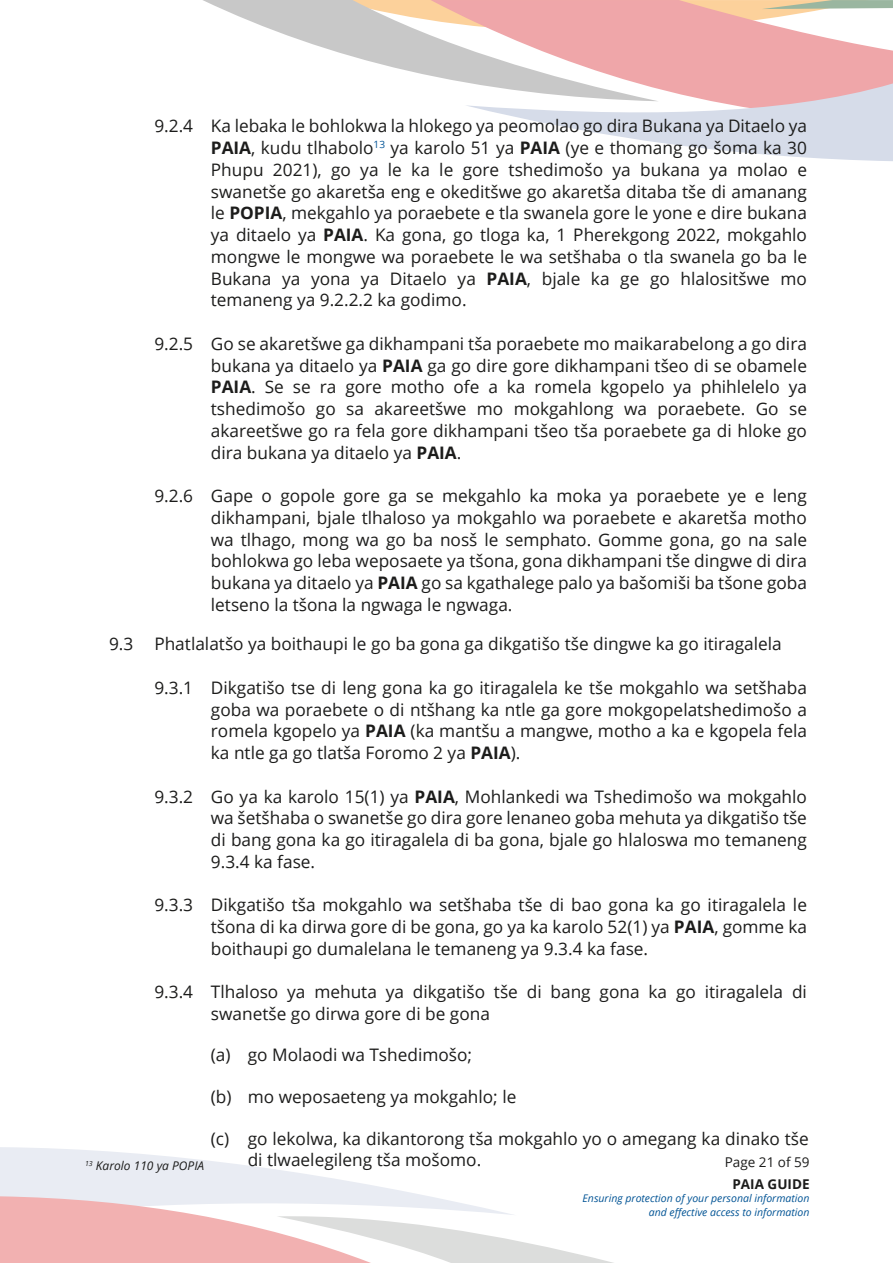
<style>
.page{position:relative;width:893px;height:1263px;background:#fff}
.page>*{position:absolute;margin:0;border:0;box-sizing:border-box;transform-origin:0 0}
.t1{font:17.25px/21.8px "Open Sans";color:#1c1c1b;text-align:justify}
.t2{font:13.5px "Open Sans";color:#1c1c1b}
.t3{font:700 13.5px "Open Sans";color:#1c1c1b}
.t4{font:italic 12px "Open Sans";color:#1c1c1b}
.t5{font:italic 10.5px/13.5px "Open Sans";color:#025495;text-align:right}
.s1{font-weight:700}
</style>
<div class="page">
<svg style="left:0;top:1147px;width:614px;height:116px"></svg>
<svg style="left:659px;top:0;width:234px;height:83px;fill:#efa6a9"></svg>
<svg style="left:203px;top:0;width:456px;height:83px"></svg>
<svg style="left:466px;top:83px;width:427px;height:78px"></svg>
<p class="t1" style="left:154px;top:117px;width:40px">9.2.4</p>
<p class="t1" style="left:154px;top:334px;width:40px">9.2.5</p>
<p class="t1" style="left:154px;top:487px;width:40px">9.2.6</p>
<p class="t1" style="left:211px;top:115px;width:598px">Ka lebaka le bohlokwa la hlokego ya peomolao go dira Bukana ya Ditaelo ya <span class="s1">PAIA</span>, kudu tlhabolo<sup>13</sup> ya karolo 51 ya <span class="s1">PAIA</span> (ye e thomang go öoma ka 30<br>Phupu 2021), go ya le ka le gore tshedimošo ya bukana ya molao e swanetöe go akaretöa eng e okeditöwe go akaretöa ditaba töe di amanang le <span class="s1">POPIA</span>, mekgahlo ya poraebete e tla swanela gore le yone e dire bukana ya ditaelo ya <span class="s1">PAIA</span>. Ka gona, go tloga ka, 1 Pherekgong 2022, mokgahlo mongwe le mongwe wa poraebete le wa setöhaba o tla swanela go ba le Bukana ya yona ya Ditaelo ya <span class="s1">PAIA</span>, bjale ka ge go hlalositšwe mo temaneng ya 9.2.2.2 ka godimo.</p>
<p class="t1" style="left:211px;top:334px;width:598px">Go se akaretöwe ga dikhampani töa poraebete mo maikarabelong a go dira bukana ya ditaelo ya <span class="s1">PAIA</span> ga go dire gore dikhampani töeo di se obamele <span class="s1">PAIA</span>. Se se ra gore motho ofe a ka romela kgopelo ya phihlelelo ya tshedimoöo go sa akareetöwe mo mokgahlong wa poraebete. Go se akareetöwe go ra fela gore dikhampani töeo töa poraebete ga di hloke go dira bukana ya ditaelo ya <span class="s1">PAIA</span>.</p>
<p class="t1" style="left:211px;top:487px;width:598px">Gape o gopole gore ga se mekgahlo ka moka ya poraebete ye e leng dikhampani, bjale tlhaloso ya mokgahlo wa poraebete e akaretša motho wa tlhago, mong wa go ba nosö le semphato. Gomme gona, go na sale bohlokwa go leba weposaete ya töona, gona dikhampani töe dingwe di dira bukana ya ditaelo ya <span class="s1">PAIA</span> go sa kgathalege palo ya baöomiöi ba töone goba letseno la töona la ngwaga le ngwaga.</p>
<p class="t1" style="left:109px;top:634px;width:674px">9.3 Phatlalatšo ya boithaupi le go ba gona ga dikgatišo tše dingwe ka go itiragalela</p>
<p class="t1" style="left:154px;top:678px;width:40px">9.3.1</p>
<p class="t1" style="left:154px;top:787px;width:40px">9.3.2</p>
<p class="t1" style="left:154px;top:896px;width:40px">9.3.3</p>
<p class="t1" style="left:154px;top:983px;width:40px">9.3.4</p>
<p class="t1" style="left:211px;top:678px;width:598px">Dikgatiöo tse di leng gona ka go itiragalela ke töe mokgahlo wa setöhaba goba wa poraebete o di ntöhang ka ntle ga gore mokgopelatshedimoöo a romela kgopelo ya <span class="s1">PAIA</span> (ka mantšu a mangwe, motho a ka e kgopela fela ka ntle ga go tlatöa Foromo 2 ya <span class="s1">PAIA</span>).</p>
<p class="t1" style="left:211px;top:787px;width:598px">Go ya ka karolo 15(1) ya <span class="s1">PAIA</span>, Mohlankedi wa Tshedimoöo wa mokgahlo wa šetšhaba o swanetše go dira gore lenaneo goba mehuta ya dikgatišo tše di bang gona ka go itiragalela di ba gona, bjale go hlaloswa mo temaneng 9.3.4 ka fase.</p>
<p class="t1" style="left:211px;top:896px;width:598px">Dikgatiöo töa mokgahlo wa setöhaba töe di bao gona ka go itiragalela le töona di ka dirwa gore di be gona, go ya ka karolo 52(1) ya <span class="s1">PAIA</span>, gomme ka boithaupi go dumalelana le temaneng ya 9.3.4 ka fase.</p>
<p class="t1" style="left:211px;top:981px;width:598px">Tlhaloso ya mehuta ya dikgatišo tše di bang gona ka go itiragalela di swanetöe go dirwa gore di be gona</p>
<p class="t1" style="left:211px;top:1045px;width:21px">(a)</p>
<p class="t1" style="left:211px;top:1087px;width:22px">(b)</p>
<p class="t1" style="left:211px;top:1127px;width:20px">(c)</p>
<p class="t1" style="left:248px;top:1043px;width:226px">go Molaodi wa Tshedimošo;</p>
<p class="t1" style="left:248px;top:1085px;width:270px">mo weposaeteng ya mokgahlo; le</p>
<p class="t1" style="left:248px;top:1129px;width:562px">go lekolwa, ka dikantorong töa mokgahlo yo o amegang ka dinako töe</p>
<p class="t4" style="left:85px;top:1160px;width:121px"><sup>13</sup> Karolo 110 ya POPIA</p>
<p class="t1" style="left:248px;top:1150px;width:235px">di tlwaelegileng töa moöomo.</p>
<p class="t2" style="left:725px;top:1156px;width:86px">Page 21 of 59</p>
<p class="t5" style="left:583px;top:1192px;width:228px">Ensuring protection of your personal information and effective access to information</p>
<p class="t3" style="left:732px;top:1178px;width:79px">PAIA GUIDE</p>
</div>
